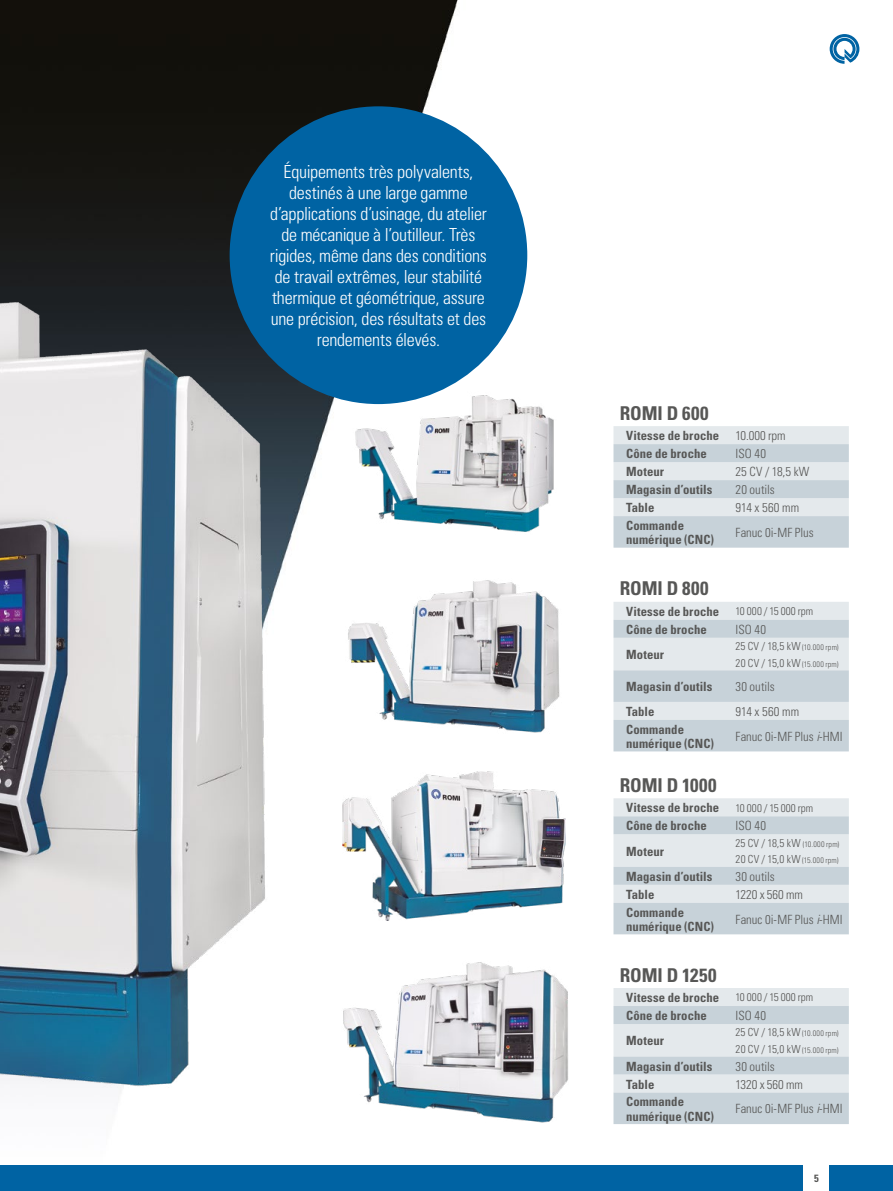
<style>
.page{position:relative;width:893px;height:1191px;background:#fff}
.page>*{position:absolute;margin:0;border:0;box-sizing:border-box;transform-origin:0 0}
.t1{font:700 condensed 19.05px "Univers";letter-spacing:-.005em;color:#575756}
.t2{font:300 condensed 18px/21px "Univers";letter-spacing:-.015em;color:#fff;text-align:center}
.t3{font:700 condensed 12.75px/14.2px "Univers";letter-spacing:.005em;color:#575756}
.t4{font:300 condensed 12.75px "Univers";letter-spacing:.005em;color:#575756}
.t5{font:300 condensed 11.1px/16.5px "Univers";letter-spacing:.015em;color:#575756}
.t6{font:700 condensed 10.5px "Univers";color:#575756}
.s1{font-size:7.95px}
.s2{font-style:italic}
</style>
<div class="page">
<img style="left:0;top:0;width:860px;height:935px">
<img style="left:0;top:278px;width:280px;height:814px">
<img style="left:353px;top:391px;width:204px;height:143px">
<img style="left:345px;top:578px;width:216px;height:156px">
<img style="left:342px;top:771px;width:224px;height:149px">
<img style="left:343px;top:962px;width:225px;height:161px">
<div style="left:230px;top:106px;width:297px;height:298px;background:#0063a3;border-radius:50%"></div>
<svg style="left:830px;top:34px;width:29px;height:30px"></svg>
<svg style="left:613px;top:426px;width:236px;height:121px;background:#d4dce1"></svg>
<svg style="left:613px;top:602px;width:236px;height:149px;background:#d4dce2"></svg>
<svg style="left:613px;top:798px;width:236px;height:136px;background:#d6dee2"></svg>
<svg style="left:613px;top:988px;width:236px;height:136px;background:#d6dde2"></svg>
<div style="left:829px;top:1165px;width:64px;height:26px;background:#0063a3"></div>
<div style="left:0;top:1165px;width:804px;height:26px;background:#0063a3"></div>
<p class="t2" style="left:270px;top:161px;width:218px">Équipements très polyvalents, destinés à une large gamme d’applications d’usinage, du atelier de mécanique à l’outilleur. Très rigides, même dans des conditions de travail extrêmes, leur stabilité thermique et géométrique, assure une précision, des résultats et des rendements élevés.</p>
<h1 class="t1" style="left:620px;top:401px;width:90px">ROMI D 600</h1>
<p class="t3" style="left:626px;top:428px;width:95px">Vitesse de broche</p>
<p class="t4" style="left:735px;top:428px;width:52px">10.000 rpm</p>
<p class="t3" style="left:626px;top:446px;width:82px">Cône de broche</p>
<p class="t4" style="left:735px;top:446px;width:32px">ISO 40</p>
<p class="t3" style="left:626px;top:464px;width:40px">Moteur</p>
<p class="t4" style="left:735px;top:464px;width:76px">25 CV / 18,5 kW</p>
<p class="t3" style="left:626px;top:482px;width:88px">Magasin d’outils</p>
<p class="t4" style="left:735px;top:482px;width:41px">20 outils</p>
<p class="t3" style="left:626px;top:500px;width:30px">Table</p>
<p class="t4" style="left:735px;top:500px;width:65px">914 x 560 mm</p>
<p class="t3" style="left:626px;top:518px;width:89px">Commande numérique (CNC)</p>
<p class="t4" style="left:735px;top:525px;width:80px">Fanuc 0i-MF Plus</p>
<h1 class="t1" style="left:620px;top:577px;width:90px">ROMI D 800</h1>
<p class="t3" style="left:626px;top:604px;width:95px">Vitesse de broche</p>
<p class="t5" style="left:735px;top:603px;width:79px">10 000 / 15 000 rpm</p>
<p class="t3" style="left:626px;top:622px;width:82px">Cône de broche</p>
<p class="t4" style="left:735px;top:621px;width:32px">ISO 40</p>
<p class="t3" style="left:626px;top:647px;width:40px">Moteur</p>
<p class="t5" style="left:735px;top:638px;width:105px">25 CV / 18,5 kW <span class="s1">(10.000 rpm)<br></span>20 CV / 15,0 kW <span class="s1">(15.000 rpm)</span></p>
<p class="t3" style="left:626px;top:679px;width:88px">Magasin d’outils</p>
<p class="t4" style="left:735px;top:679px;width:41px">30 outils</p>
<p class="t3" style="left:626px;top:704px;width:30px">Table</p>
<p class="t4" style="left:735px;top:704px;width:65px">914 x 560 mm</p>
<p class="t3" style="left:626px;top:722px;width:89px">Commande numérique (CNC)</p>
<p class="t4" style="left:735px;top:728px;width:109px">Fanuc 0i-MF Plus <span class="s2">i</span>-HMI</p>
<h1 class="t1" style="left:620px;top:773px;width:98px">ROMI D 1000</h1>
<p class="t3" style="left:626px;top:800px;width:95px">Vitesse de broche</p>
<p class="t5" style="left:735px;top:799px;width:79px">10 000 / 15 000 rpm</p>
<p class="t3" style="left:626px;top:818px;width:82px">Cône de broche</p>
<p class="t4" style="left:735px;top:818px;width:32px">ISO 40</p>
<p class="t3" style="left:626px;top:844px;width:40px">Moteur</p>
<p class="t5" style="left:735px;top:834px;width:105px">25 CV / 18,5 kW <span class="s1">(10.000 rpm)<br></span>20 CV / 15,0 kW <span class="s1">(15.000 rpm)</span></p>
<p class="t3" style="left:626px;top:869px;width:88px">Magasin d’outils</p>
<p class="t4" style="left:735px;top:868px;width:41px">30 outils</p>
<p class="t3" style="left:626px;top:887px;width:30px">Table</p>
<p class="t4" style="left:735px;top:886px;width:69px">1220 x 560 mm</p>
<p class="t3" style="left:626px;top:904px;width:89px">Commande numérique (CNC)</p>
<p class="t4" style="left:735px;top:911px;width:109px">Fanuc 0i-MF Plus <span class="s2">i</span>-HMI</p>
<h1 class="t1" style="left:620px;top:963px;width:98px">ROMI D 1250</h1>
<p class="t3" style="left:626px;top:990px;width:95px">Vitesse de broche</p>
<p class="t5" style="left:735px;top:989px;width:79px">10 000 / 15 000 rpm</p>
<p class="t3" style="left:626px;top:1008px;width:82px">Cône de broche</p>
<p class="t4" style="left:735px;top:1008px;width:32px">ISO 40</p>
<p class="t3" style="left:626px;top:1033px;width:40px">Moteur</p>
<p class="t5" style="left:735px;top:1024px;width:105px">25 CV / 18,5 kW <span class="s1">(10.000 rpm)<br></span>20 CV / 15,0 kW <span class="s1">(15.000 rpm)</span></p>
<p class="t3" style="left:626px;top:1058px;width:88px">Magasin d’outils</p>
<p class="t4" style="left:735px;top:1058px;width:41px">30 outils</p>
<p class="t3" style="left:626px;top:1076px;width:30px">Table</p>
<p class="t4" style="left:735px;top:1076px;width:69px">1320 x 560 mm</p>
<p class="t3" style="left:626px;top:1094px;width:89px">Commande numérique (CNC)</p>
<p class="t4" style="left:735px;top:1101px;width:109px">Fanuc 0i-MF Plus <span class="s2">i</span>-HMI</p>
<p class="t6" style="left:814px;top:1171px;width:6px">5</p>
</div>
